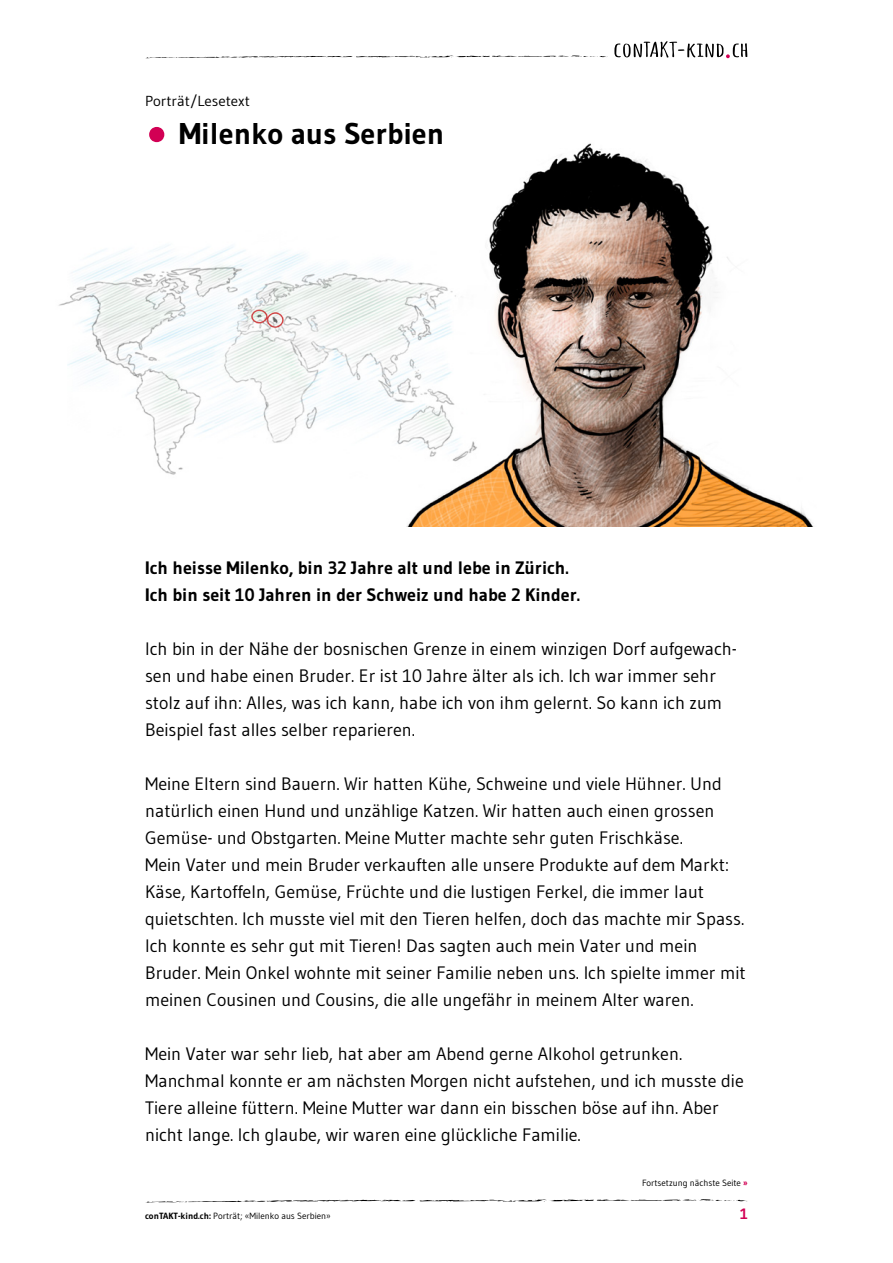
<style>
.page{position:relative;width:893px;height:1263px;background:#fff}
.page>*{position:absolute;margin:0;border:0;box-sizing:border-box;transform-origin:0 0}
.t1{font:700 30px "Gudea";color:#000}
.t2{font:18px/27px "Gudea";color:#000}
.t3{font:700 18px/27px "Gudea";color:#000}
.t4{font:700 15px "Gudea";color:#d20054}
.t5{font:14.55px "Gudea";color:#000}
.t6{font:9px "Gudea";color:#000}
.s1{font-size:51px;color:#d20054}
.s2{font-weight:700;color:#d20054}
.s3{font-weight:700}
</style>
<div class="page">
<svg style="left:146px;top:55px;width:462px;height:3px"></svg>
<svg style="left:145px;top:1199px;width:603px;height:4px"></svg>
<svg style="left:614px;top:41px;width:133px;height:17px"></svg>
<img style="left:406px;top:143px;width:408px;height:384px">
<img style="left:58px;top:191px;width:423px;height:327px">
<p class="t5" style="left:145px;top:92px;width:106px">Porträt/Lesetext</p>
<h1 class="t1" style="left:145px;top:115px;width:301px"><span class="s1">•</span> Milenko aus Serbien</h1>
<p class="t3" style="left:145px;top:554px;width:436px">Ich heisse Milenko, bin 32 Jahre alt und lebe in Zürich.<br>Ich bin seit 10 Jahren in der Schweiz und habe 2 Kinder.</p>
<p class="t2" style="left:145px;top:635px;width:593px">Ich bin in der Nähe der bosnischen Grenze in einem winzigen Dorf aufgewach&shy;sen und habe einen Bruder. Er ist 10 Jahre älter als ich. Ich war immer sehr stolz auf ihn: Alles, was ich kann, habe ich von ihm gelernt. So kann ich zum Beispiel fast alles selber reparieren.</p>
<p class="t2" style="left:145px;top:770px;width:602px">Meine Eltern sind Bauern. Wir hatten Kühe, Schweine und viele Hühner. Und natürlich einen Hund und unzählige Katzen. Wir hatten auch einen grossen Gemüse- und Obstgarten. Meine Mutter machte sehr guten Frischkäse.<br>Mein Vater und mein Bruder verkauften alle unsere Produkte auf dem Markt:<br>Käse, Kartoffeln, Gemüse, Früchte und die lustigen Ferkel, die immer laut quietschten. Ich musste viel mit den Tieren helfen, doch das machte mir Spass.<br>Ich konnte es sehr gut mit Tieren! Das sagten auch mein Vater und mein Bruder. Mein Onkel wohnte mit seiner Familie neben uns. Ich spielte immer mit meinen Cousinen und Cousins, die alle ungefähr in meinem Alter waren.</p>
<p class="t2" style="left:145px;top:1040px;width:600px">Mein Vater war sehr lieb, hat aber am Abend gerne Alkohol getrunken.<br>Manchmal konnte er am nächsten Morgen nicht aufstehen, und ich musste die Tiere alleine füttern. Meine Mutter war dann ein bisschen böse auf ihn. Aber nicht lange. Ich glaube, wir waren eine glückliche Familie.</p>
<p class="t6" style="left:642px;top:1177px;width:107px">Fortsetzung nächste Seite <span class="s2">»</span></p>
<p class="t6" style="left:145px;top:1210px;width:187px"><span class="s3">conTAKT-kind.ch:</span> Porträt; «Milenko aus Serbien»</p>
<p class="t4" style="left:740px;top:1204px;width:9px">1</p>
</div>
